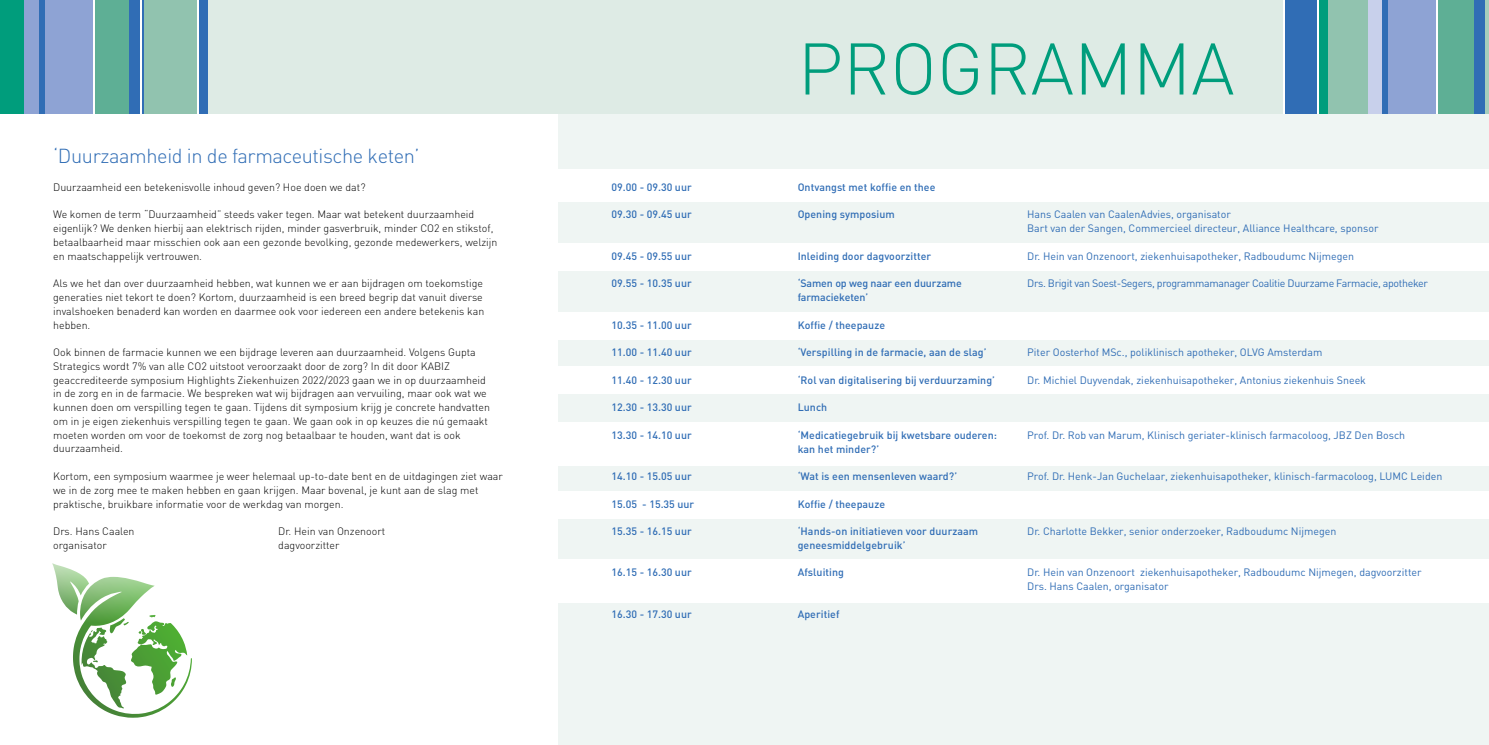
<style>
.page{position:relative;width:1489px;height:745px;background:#fff}
.page>*{position:absolute;margin:0;border:0;box-sizing:border-box;transform-origin:0 0}
.t1{font:300 71.75px "DIN";color:#009d7c}
.t2{font:300 20px "DIN";letter-spacing:-.02em;color:#306db5}
.t3{font:300 10.62px/13.8px "DIN";color:#000}
.t4{font:10.62px/13.8px "DIN";color:#306db5}
.t5{font:500 10.62px/13.8px "DIN";letter-spacing:.005em;color:#306db5}
.t6{font:10.62px "DIN";letter-spacing:-.03em;color:#306db5}
</style>
<div class="page">
<div style="left:558px;top:113px;width:930px;height:631px;background:#eff5f3"></div>
<div style="left:0;top:0;width:1488px;height:113px;background:#deebe5"></div>
<div style="left:558px;top:169px;width:930px;height:33px;background:#fff"></div>
<div style="left:558px;top:243px;width:930px;height:28px;background:#fff"></div>
<div style="left:558px;top:312px;width:930px;height:28px;background:#fff"></div>
<div style="left:558px;top:366px;width:930px;height:28px;background:#fff"></div>
<div style="left:558px;top:422px;width:930px;height:43px;background:#fff"></div>
<div style="left:558px;top:559px;width:930px;height:43px;background:#fff"></div>
<div style="left:558px;top:491px;width:930px;height:27px;background:#fff"></div>
<div style="left:0;top:0;width:25px;height:113px;background:#009d7c"></div>
<div style="left:1284px;top:0;width:32px;height:113px;background:#306db5"></div>
<div style="left:1318px;top:0;width:9px;height:113px;background:#009d7c"></div>
<div style="left:1327px;top:0;width:42px;height:113px;background:#91c3af"></div>
<div style="left:92px;top:0;width:38px;height:113px;background:#5eaf95"></div>
<div style="left:1437px;top:0;width:37px;height:113px;background:#5eaf95"></div>
<div style="left:144px;top:0;width:53px;height:113px;background:#91c3af"></div>
<div style="left:44px;top:0;width:50px;height:113px;background:#8ea3d4"></div>
<div style="left:1387px;top:0;width:50px;height:113px;background:#8ea3d4"></div>
<div style="left:25px;top:0;width:14px;height:113px;background:#8ea3d4"></div>
<div style="left:1368px;top:0;width:14px;height:113px;background:#c8d0eb"></div>
<div style="left:39px;top:0;width:5px;height:113px;background:#306db5"></div>
<div style="left:1382px;top:0;width:5px;height:113px;background:#306db5"></div>
<div style="left:129px;top:0;width:11px;height:113px;background:#306db5"></div>
<div style="left:1474px;top:0;width:10px;height:113px;background:#306db5"></div>
<hr style="left:1485px;top:0;width:3px;height:113px;background:#a6cdbc">
<div style="left:197px;top:0;width:11px;height:113px;background:#306db5"></div>
<hr style="left:93px;top:0;width:2px;height:113px;background:#fff">
<hr style="left:1435px;top:0;width:2px;height:113px;background:#fff">
<hr style="left:1283px;top:0;width:1px;height:113px;background:#fff">
<hr style="left:1316px;top:0;width:2px;height:113px;background:#fff">
<hr style="left:197px;top:0;width:2px;height:113px;background:#fff">
<hr style="left:140px;top:0;width:2px;height:113px;background:#fff">
<hr style="left:142px;top:0;width:2px;height:113px;background:#306db5">
<svg style="left:52px;top:563px;width:140px;height:154px"></svg>
<h2 class="t2" style="left:53px;top:143px;width:368px">‘Duurzaamheid in de farmaceutische keten’</h2>
<p class="t3" style="left:53px;top:180px;width:314px">Duurzaamheid een betekenisvolle inhoud geven? Hoe doen we dat?</p>
<p class="t3" style="left:53px;top:207px;width:445px">We komen de term “Duurzaamheid” steeds vaker tegen. Maar wat betekent duurzaamheid eigenlijk? We denken hierbij aan elektrisch rijden, minder gasverbruik, minder CO2 en stikstof, betaalbaarheid maar misschien ook aan een gezonde bevolking, gezonde medewerkers, welzijn en maatschappelijk vertrouwen.</p>
<p class="t3" style="left:53px;top:276px;width:432px">Als we het dan over duurzaamheid hebben, wat kunnen we er aan bijdragen om toekomstige generaties niet tekort te doen? Kortom, duurzaamheid is een breed begrip dat vanuit diverse invalshoeken benaderd kan worden en daarmee ook voor iedereen een andere betekenis kan hebben.</p>
<p class="t3" style="left:53px;top:345px;width:438px">Ook binnen de farmacie kunnen we een bijdrage leveren aan duurzaamheid. Volgens Gupta Strategics wordt 7% van alle CO2 uitstoot veroorzaakt door de zorg? In dit door KABIZ geaccrediteerde symposium Highlights Ziekenhuizen 2022/2023 gaan we in op duurzaamheid in de zorg en in de farmacie. We bespreken wat wij bijdragen aan vervuiling, maar ook wat we kunnen doen om verspilling tegen te gaan. Tijdens dit symposium krijg je concrete handvatten om in je eigen ziekenhuis verspilling tegen te gaan. We gaan ook in op keuzes die nú gemaakt moeten worden om voor de toekomst de zorg nog betaalbaar te houden, want dat is ook duurzaamheid.</p>
<p class="t3" style="left:53px;top:469px;width:451px">Kortom, een symposium waarmee je weer helemaal up-to-date bent en de uitdagingen ziet waar we in de zorg mee te maken hebben en gaan krijgen. Maar bovenal, je kunt aan de slag met praktische, bruikbare informatie voor de werkdag van morgen.</p>
<p class="t3" style="left:53px;top:524px;width:83px">Drs. Hans Caalen</p>
<p class="t3" style="left:278px;top:524px;width:108px">Dr. Hein van Onzenoort</p>
<p class="t3" style="left:53px;top:537px;width:55px">organisator</p>
<p class="t3" style="left:278px;top:537px;width:63px">dagvoorzitter</p>
<p class="t5" style="left:611px;top:180px;width:82px">09.00 - 09.30 uur</p>
<p class="t5" style="left:611px;top:207px;width:82px">09.30 - 09.45 uur</p>
<p class="t5" style="left:611px;top:248px;width:82px">09.45 - 09.55 uur</p>
<p class="t5" style="left:611px;top:276px;width:82px">09.55 - 10.35 uur</p>
<p class="t5" style="left:611px;top:317px;width:82px">10.35 - 11.00 uur</p>
<p class="t5" style="left:611px;top:345px;width:82px">11.00 - 11.40 uur</p>
<p class="t5" style="left:611px;top:372px;width:82px">11.40 - 12.30 uur</p>
<p class="t5" style="left:611px;top:400px;width:82px">12.30 - 13.30 uur</p>
<p class="t5" style="left:611px;top:427px;width:82px">13.30 - 14.10 uur</p>
<p class="t5" style="left:611px;top:468px;width:82px">14.10 - 15.05 uur</p>
<p class="t5" style="left:611px;top:496px;width:84px">15.05 - 15.35 uur</p>
<p class="t5" style="left:611px;top:523px;width:82px">15.35 - 16.15 uur</p>
<p class="t5" style="left:611px;top:565px;width:82px">16.15 - 16.30 uur</p>
<p class="t5" style="left:611px;top:606px;width:82px">16.30 - 17.30 uur</p>
<h1 class="t1" style="left:797px;top:24px;width:438px">PROGRAMMA</h1>
<p class="t5" style="left:797px;top:180px;width:139px">Ontvangst met koffie en thee</p>
<p class="t5" style="left:797px;top:207px;width:99px">Opening symposium</p>
<p class="t5" style="left:797px;top:248px;width:135px">Inleiding door dagvoorzitter</p>
<p class="t5" style="left:797px;top:276px;width:166px">‘Samen op weg naar een duurzame farmacieketen’</p>
<p class="t5" style="left:797px;top:317px;width:89px">Koffie / theepauze</p>
<p class="t5" style="left:797px;top:345px;width:190px">‘Verspilling in de farmacie, aan de slag’</p>
<p class="t5" style="left:797px;top:372px;width:199px">‘Rol van digitalisering bij verduurzaming’</p>
<p class="t5" style="left:797px;top:400px;width:31px">Lunch</p>
<p class="t5" style="left:797px;top:427px;width:201px">‘Medicatiegebruik bij kwetsbare ouderen: kan het minder?’</p>
<p class="t5" style="left:797px;top:468px;width:161px">‘Wat is een mensenleven waard?’</p>
<p class="t5" style="left:797px;top:496px;width:89px">Koffie / theepauze</p>
<p class="t5" style="left:797px;top:523px;width:182px">‘Hands-on initiatieven voor duurzaam geneesmiddelgebruik’</p>
<p class="t5" style="left:797px;top:565px;width:48px">Afsluiting</p>
<p class="t5" style="left:797px;top:606px;width:43px">Aperitief</p>
<p class="t4" style="left:1027px;top:207px;width:353px">Hans Caalen van CaalenAdvies, organisator<br>Bart van der Sangen, Commercieel directeur, Alliance Healthcare, sponsor</p>
<p class="t4" style="left:1027px;top:249px;width:328px">Dr. Hein van Onzenoort, ziekenhuisapotheker, Radboudumc Nijmegen</p>
<p class="t6" style="left:1027px;top:277px;width:402px">Drs. Brigit van Soest-Segers, programmamanager Coalitie Duurzame Farmacie, apotheker</p>
<p class="t4" style="left:1027px;top:345px;width:296px">Piter Oosterhof MSc., poliklinisch apotheker, OLVG Amsterdam</p>
<p class="t4" style="left:1027px;top:372px;width:340px">Dr. Michiel Duyvendak, ziekenhuisapotheker, Antonius ziekenhuis Sneek</p>
<p class="t4" style="left:1027px;top:427px;width:379px">Prof. Dr. Rob van Marum, Klinisch geriater-klinisch farmacoloog, JBZ Den Bosch</p>
<p class="t4" style="left:1027px;top:469px;width:416px">Prof. Dr. Henk-Jan Guchelaar, ziekenhuisapotheker, klinisch-farmacoloog, LUMC Leiden</p>
<p class="t4" style="left:1027px;top:524px;width:311px">Dr. Charlotte Bekker, senior onderzoeker, Radboudumc Nijmegen</p>
<p class="t4" style="left:1027px;top:565px;width:396px">Dr. Hein van Onzenoort ziekenhuisapotheker, Radboudumc Nijmegen, dagvoorzitter<br>Drs. Hans Caalen, organisator</p>
</div>
